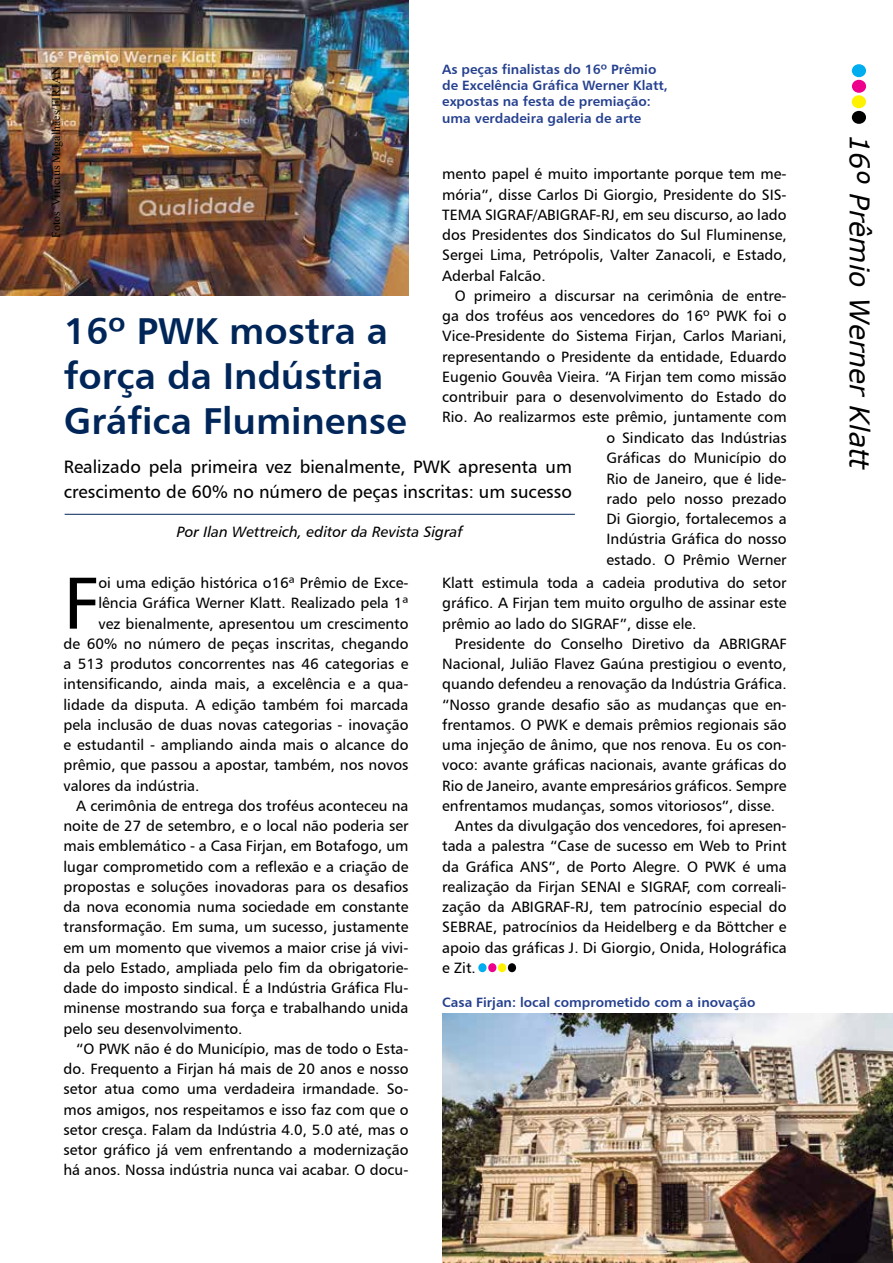
<style>
.page{position:relative;width:893px;height:1263px;background:#fff}
.page>*{position:absolute;margin:0;border:0;box-sizing:border-box;transform-origin:0 0}
.t1{font:73.35px "Humanist 777 BT Roman B";color:#000}
.t2{font:37.5px/45px "Humanist 777 BT Bold B";color:#002659}
.t3{font:italic 27px "Verdana";color:#000}
.t4{font:18px/25.5px "Humanist 777 BT Roman B";color:#000}
.t5{font:15px/20.2px "Humanist 777 BT Roman B";color:#000;text-align:justify}
.t6{font:15px "Humanist 777 BT Italic B";color:#000}
.t7{font:13.5px/16.2px "Humanist 777 BT Bold B";color:#25408f}
.t8{font:12px "Times New Roman";color:#000}
</style>
<div class="page">
<img style="left:0;top:0;width:408px;height:295px">
<div style="left:852px;top:64px;width:14px;height:13px;background:#00aeef;border-radius:50%"></div>
<div style="left:852px;top:80px;width:14px;height:13px;background:#ec008c;border-radius:50%"></div>
<div style="left:852px;top:95px;width:14px;height:13px;background:#fff200;border-radius:50%"></div>
<div style="left:852px;top:111px;width:14px;height:13px;background:#000;border-radius:50%"></div>
<div style="left:478px;top:963px;width:9px;height:9px;background:#00aeef;border-radius:50%"></div>
<div style="left:488px;top:963px;width:8px;height:9px;background:#ec008c;border-radius:50%"></div>
<div style="left:498px;top:963px;width:8px;height:9px;background:#fff200;border-radius:50%"></div>
<div style="left:508px;top:963px;width:8px;height:9px;background:#000;border-radius:50%"></div>
<hr style="left:65px;top:514px;width:510px;height:1px;background:#002659">
<img style="left:442px;top:1013px;width:451px;height:250px">
<p class="t7" style="left:442px;top:61px;width:227px">As peças finalistas do 16º Prêmio de Excelência Gráfica Werner Klatt, expostas na festa de premiação: uma verdadeira galeria de arte</p>
<p class="t8" style="left:48px;top:238px;width:173px;rotate:-90deg">Fotos Vinícius Magalhães/FIRJAN</p>
<p class="t5" style="left:442px;top:164px;width:346px">mento papel é muito importante porque tem me&shy;mória”, disse Carlos Di Giorgio, Presidente do SIS-TEMA SIGRAF/ABIGRAF-RJ, em seu discurso, ao lado dos Presidentes dos Sindicatos do Sul Fluminense, Sergei Lima, Petrópolis, Valter Zanacoli, e Estado, Aderbal Falcão.</p>
<p class="t5" style="left:442px;top:285px;width:346px;text-align:right">O primeiro a discursar na cerimônia de entre&shy;ga dos troféus aos vencedores do 16º PWK foi o Vice-Presidente do Sistema Firjan, Carlos Mariani, representando o Presidente da entidade, Eduardo Eugenio Gouvêa Vieira. “A Firjan tem como missão contribuir para o desenvolvimento do Estado do Rio. Ao realizarmos este prêmio, juntamente com o Sindicato das Indústrias<br>Gráficas do Município do<br>Rio de Janeiro, que é lide-<br>rado pelo nosso prezado<br>Di Giorgio, fortalecemos a<br>Indústria Gráfica do nosso<br>estado. O Prêmio Werner</p>
<p class="t5" style="left:442px;top:572px;width:346px">Klatt estimula toda a cadeia produtiva do setor gráfico. A Firjan tem muito orgulho de assinar este prêmio ao lado do SIGRAF”, disse ele.</p>
<p class="t5" style="left:455px;top:633px;width:333px">Presidente do Conselho Diretivo da ABRIGRAF</p>
<p class="t5" style="left:442px;top:653px;width:346px">Nacional, Julião Flavez Gaúna prestigiou o evento,</p>
<p class="t5" style="left:442px;top:674px;width:346px">quando defendeu a renovação da Indústria Gráfica.</p>
<p class="t5" style="left:442px;top:694px;width:346px">“Nosso grande desafio são as mudanças que en-</p>
<p class="t5" style="left:442px;top:714px;width:346px">frentamos. O PWK e demais prêmios regionais são</p>
<p class="t5" style="left:442px;top:734px;width:346px">uma injeção de ânimo, que nos renova. Eu os con-</p>
<p class="t5" style="left:442px;top:755px;width:346px">voco: avante gráficas nacionais, avante gráficas do</p>
<p class="t5" style="left:442px;top:775px;width:346px">Rio de Janeiro, avante empresários gráficos. Sempre</p>
<p class="t5" style="left:442px;top:795px;width:334px">enfrentamos mudanças, somos vitoriosos”, disse.</p>
<p class="t5" style="left:455px;top:815px;width:333px">Antes da divulgação dos vencedores, foi apresen-</p>
<p class="t5" style="left:442px;top:836px;width:346px">tada a palestra “Case de sucesso em Web to Print</p>
<p class="t5" style="left:442px;top:856px;width:346px">da Gráfica ANS”, de Porto Alegre. O PWK é uma</p>
<p class="t5" style="left:442px;top:876px;width:346px">realização da Firjan SENAI e SIGRAF, com correali-</p>
<p class="t5" style="left:442px;top:896px;width:346px">zação da ABIGRAF-RJ, tem patrocínio especial do</p>
<p class="t5" style="left:442px;top:917px;width:346px">SEBRAE, patrocínios da Heidelberg e da Böttcher e</p>
<p class="t5" style="left:442px;top:937px;width:346px">apoio das gráficas J. Di Giorgio, Onida, Holográfica</p>
<p class="t5" style="left:442px;top:957px;width:35px">e Zit.</p>
<h2 class="t2" style="left:64px;top:308px;width:344px">16º PWK mostra a força da Indústria<br>Gráfica Fluminense</h2>
<p class="t4" style="left:64px;top:454px;width:510px">Realizado pela primeira vez bienalmente, PWK apresenta um crescimento de 60% no número de peças inscritas: um sucesso</p>
<p class="t6" style="left:177px;top:522px;width:288px">Por Ilan Wettreich, editor da Revista Sigraf</p>
<h1 class="t1" style="left:64px;top:557px;width:36px">F</h1>
<p class="t5" style="left:99px;top:572px;width:311px">oi uma edição histórica o16ª Prêmio de Exce-</p>
<p class="t5" style="left:99px;top:593px;width:311px">lência Gráfica Werner Klatt. Realizado pela 1ª</p>
<p class="t5" style="left:99px;top:613px;width:311px">vez bienalmente, apresentou um crescimento</p>
<p class="t5" style="left:64px;top:633px;width:346px">de 60% no número de peças inscritas, chegando</p>
<p class="t5" style="left:64px;top:653px;width:346px">a 513 produtos concorrentes nas 46 categorias e</p>
<p class="t5" style="left:64px;top:674px;width:346px">intensificando, ainda mais, a excelência e a qua-</p>
<p class="t5" style="left:64px;top:694px;width:346px">lidade da disputa. A edição também foi marcada</p>
<p class="t5" style="left:64px;top:714px;width:346px">pela inclusão de duas novas categorias - inovação</p>
<p class="t5" style="left:64px;top:734px;width:346px">e estudantil - ampliando ainda mais o alcance do</p>
<p class="t5" style="left:64px;top:755px;width:346px">prêmio, que passou a apostar, também, nos novos</p>
<p class="t5" style="left:64px;top:775px;width:138px">valores da indústria.</p>
<p class="t5" style="left:76px;top:795px;width:334px">A cerimônia de entrega dos troféus aconteceu na</p>
<p class="t5" style="left:64px;top:815px;width:346px">noite de 27 de setembro, e o local não poderia ser</p>
<p class="t5" style="left:64px;top:836px;width:346px">mais emblemático - a Casa Firjan, em Botafogo, um</p>
<p class="t5" style="left:64px;top:856px;width:346px">lugar comprometido com a reflexão e a criação de</p>
<p class="t5" style="left:64px;top:876px;width:346px">propostas e soluções inovadoras para os desafios</p>
<p class="t5" style="left:64px;top:896px;width:346px">da nova economia numa sociedade em constante</p>
<p class="t5" style="left:64px;top:917px;width:346px">transformação. Em suma, um sucesso, justamente</p>
<p class="t5" style="left:64px;top:937px;width:346px">em um momento que vivemos a maior crise já vivi-</p>
<p class="t5" style="left:64px;top:957px;width:346px">da pelo Estado, ampliada pelo fim da obrigatorie-</p>
<p class="t5" style="left:64px;top:977px;width:346px">dade do imposto sindical. É a Indústria Gráfica Flu-</p>
<p class="t5" style="left:64px;top:998px;width:346px">minense mostrando sua força e trabalhando unida</p>
<p class="t5" style="left:64px;top:1018px;width:181px">pelo seu desenvolvimento.</p>
<p class="t5" style="left:76px;top:1038px;width:334px">“O PWK não é do Município, mas de todo o Esta-</p>
<p class="t5" style="left:64px;top:1058px;width:346px">do. Frequento a Firjan há mais de 20 anos e nosso</p>
<p class="t5" style="left:64px;top:1079px;width:346px">setor atua como uma verdadeira irmandade. So-</p>
<p class="t5" style="left:64px;top:1099px;width:346px">mos amigos, nos respeitamos e isso faz com que o</p>
<p class="t5" style="left:64px;top:1119px;width:346px">setor cresça. Falam da Indústria 4.0, 5.0 até, mas o</p>
<p class="t5" style="left:64px;top:1139px;width:346px">setor gráfico já vem enfrentando a modernização</p>
<p class="t5" style="left:64px;top:1160px;width:346px">há anos. Nossa indústria nunca vai acabar. O docu-</p>
<p class="t7" style="left:442px;top:993px;width:315px">Casa Firjan: local comprometido com a inovação</p>
<h3 class="t3" style="left:878px;top:135px;width:337px;rotate:90deg">16º Prêmio Werner Klatt</h3>
</div>
